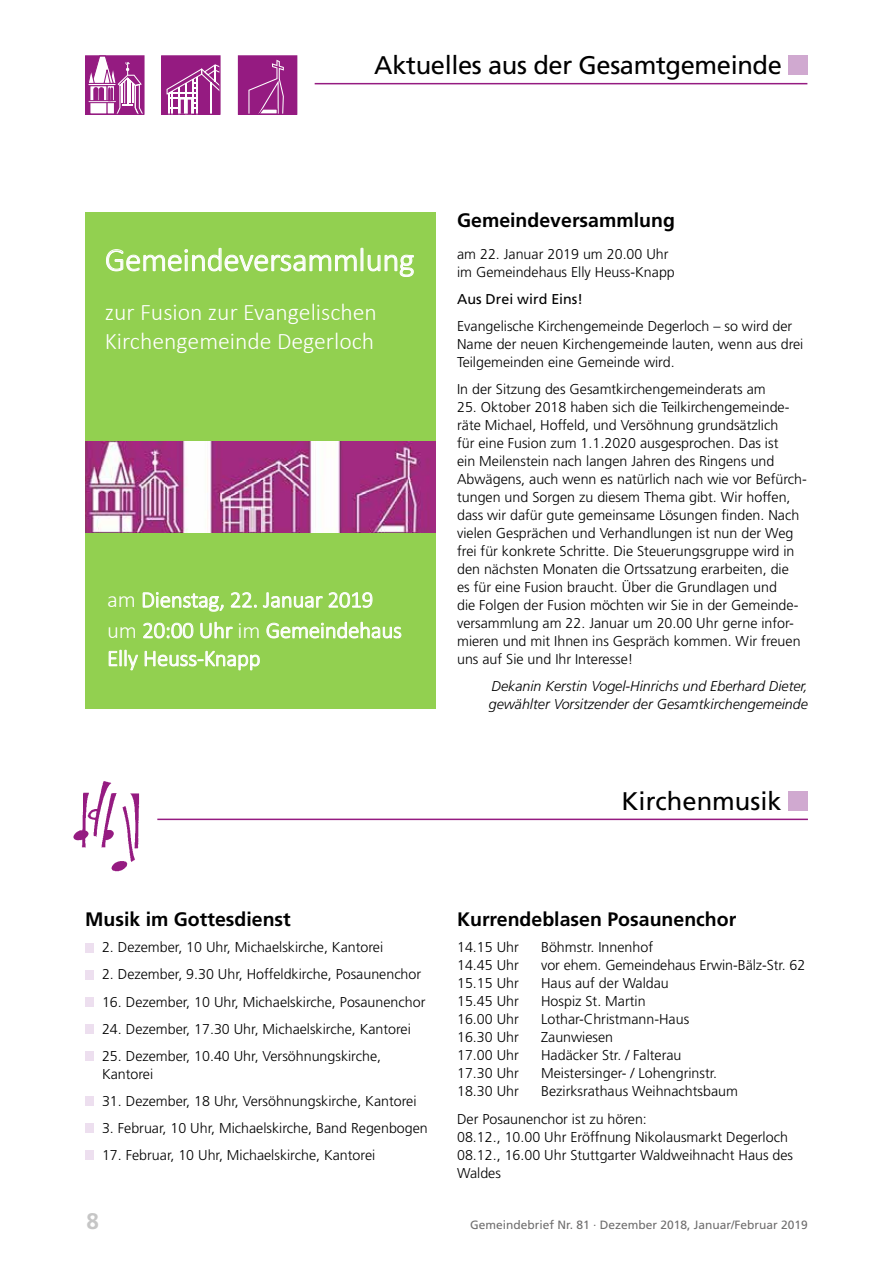
<style>
.page{position:relative;width:893px;height:1263px;background:#fff}
.page>*{position:absolute;margin:0;border:0;box-sizing:border-box;transform-origin:0 0}
.t1{font:300 33px "Calibri";letter-spacing:-.01em;color:#fff}
.t2{font:25.5px "Frutiger LT";letter-spacing:-.015em;color:#000}
.t3{font:300 23.85px/29.1px "Calibri";color:#fff}
.t4{font:300 22.95px "Calibri";letter-spacing:-.01em;color:#fff}
.t5{font:300 22.8px "Calibri";letter-spacing:-.01em;color:#fff}
.t6{font:700 22.5px "Frutiger LT";color:#c6c6c6}
.t7{font:700 19.5px "Frutiger LT";color:#000}
.t8{font:300 14.25px/18px "Frutiger LT";color:#000}
.t9{font:italic 300 14.25px/18px "Frutiger LT";color:#000}
.t10{font:14.25px "Frutiger LT";color:#000}
.t11{font:12px "Frutiger LT";color:#706f6f}
</style>
<div class="page">
<hr style="left:157px;top:819px;width:651px;height:1px;background:#951b81">
<div style="left:789px;top:791px;width:19px;height:19px;background:#d0a9d0"></div>
<img style="left:73px;top:781px;width:67px;height:91px">
<div style="left:85px;top:943px;width:9px;height:9px;background:#eddfef"></div>
<div style="left:85px;top:970px;width:9px;height:9px;background:#eddfef"></div>
<div style="left:85px;top:997px;width:9px;height:9px;background:#eddfef"></div>
<div style="left:85px;top:1024px;width:9px;height:9px;background:#eddfef"></div>
<div style="left:85px;top:1051px;width:9px;height:9px;background:#eddfef"></div>
<div style="left:85px;top:1096px;width:9px;height:9px;background:#eddfef"></div>
<div style="left:85px;top:1123px;width:9px;height:9px;background:#eddfef"></div>
<div style="left:85px;top:1150px;width:9px;height:9px;background:#eddfef"></div>
<div style="left:85px;top:213px;width:351px;height:496px;background:#92d050"></div>
<svg style="left:106px;top:247px;width:308px;height:30px"></svg>
<img style="left:85px;top:442px;width:351px;height:91px">
<svg style="left:142px;top:592px;width:82px;height:20px"></svg>
<svg style="left:231px;top:592px;width:26px;height:16px"></svg>
<svg style="left:263px;top:592px;width:110px;height:16px"></svg>
<svg style="left:143px;top:622px;width:51px;height:17px"></svg>
<svg style="left:200px;top:621px;width:33px;height:18px"></svg>
<svg style="left:266px;top:621px;width:136px;height:18px"></svg>
<svg style="left:108px;top:649px;width:30px;height:22px"></svg>
<svg style="left:144px;top:650px;width:116px;height:21px"></svg>
<hr style="left:315px;top:83px;width:492px;height:1px;background:#951b81">
<div style="left:788px;top:55px;width:19px;height:19px;background:#d0a9d0"></div>
<svg style="left:87px;top:57px;width:56px;height:56px"></svg>
<div style="left:85px;top:55px;width:60px;height:60px;border:1px solid #951b81"></div>
<div style="left:162px;top:56px;width:58px;height:58px;background:#951b81"></div>
<svg style="left:167px;top:64px;width:52px;height:49px"></svg>
<div style="left:161px;top:55px;width:60px;height:60px;border:1px solid #951b81"></div>
<div style="left:238px;top:56px;width:59px;height:58px;background:#951b81"></div>
<svg style="left:248px;top:60px;width:36px;height:53px"></svg>
<div style="left:238px;top:55px;width:59px;height:60px;border:1px solid #951b81"></div>
<h2 class="t2" style="left:374px;top:51px;width:409px">Aktuelles aus der Gesamtgemeinde</h2>
<h1 class="t1" style="left:105px;top:239px;width:311px">Gemeindeversammlung</h1>
<h3 class="t3" style="left:105px;top:297px;width:274px">zur Fusion zur Evangelischen<br>Kirchengemeinde Degerloch</h3>
<h3 class="t5" style="left:107px;top:585px;width:268px">am Dienstag, 22. Januar 2019</h3>
<h3 class="t4" style="left:107px;top:616px;width:296px">um 20:00 Uhr im Gemeindehaus</h3>
<h3 class="t5" style="left:107px;top:644px;width:155px">Elly Heuss-Knapp</h3>
<h3 class="t7" style="left:457px;top:209px;width:219px">Gemeindeversammlung</h3>
<p class="t8" style="left:457px;top:246px;width:219px">am 22. Januar 2019 um 20.00 Uhr im Gemeindehaus Elly Heuss-Knapp</p>
<p class="t10" style="left:457px;top:291px;width:127px">Aus Drei wird Eins!</p>
<p class="t8" style="left:457px;top:318px;width:348px">Evangelische Kirchengemeinde Degerloch – so wird der<br>Name der neuen Kirchengemeinde lauten, wenn aus drei<br>Teilgemeinden eine Gemeinde wird.</p>
<p class="t8" style="left:457px;top:381px;width:310px">In der Sitzung des Gesamtkirchengemeinderats am</p>
<p class="t8" style="left:457px;top:399px;width:351px">25. Oktober 2018 haben sich die Teilkirchengemeinde&shy;räte Michael, Hoffeld, und Versöhnung grundsätzlich<br>für eine Fusion zum 1.1.2020 ausgesprochen. Das ist<br>ein Meilenstein nach langen Jahren des Ringens und Abwägens, auch wenn es natürlich nach wie vor Befürch&shy;tungen und Sorgen zu diesem Thema gibt. Wir hoffen, dass wir dafür gute gemeinsame Lösungen finden. Nach vielen Gesprächen und Verhandlungen ist nun der Weg frei für konkrete Schritte. Die Steuerungsgruppe wird in den nächsten Monaten die Ortssatzung erarbeiten, die<br>es für eine Fusion braucht. Über die Grundlagen und<br>die Folgen der Fusion möchten wir Sie in der Gemeinde&shy;versammlung am 22. Januar um 20.00 Uhr gerne infor&shy;mieren und mit Ihnen ins Gespräch kommen. Wir freuen uns auf Sie und Ihr Interesse!</p>
<p class="t9" style="left:489px;top:678px;width:321px">Dekanin Kerstin Vogel-Hinrichs und Eberhard Dieter, gewählter Vorsitzender der Gesamtkirchengemeinde</p>
<h2 class="t2" style="left:622px;top:786px;width:162px">Kirchenmusik</h2>
<h3 class="t7" style="left:85px;top:907px;width:207px">Musik im Gottesdienst</h3>
<p class="t8" style="left:102px;top:939px;width:283px">2. Dezember, 10 Uhr, Michaelskirche, Kantorei</p>
<p class="t8" style="left:102px;top:966px;width:321px">2. Dezember, 9.30 Uhr, Hoffeldkirche, Posaunenchor</p>
<p class="t8" style="left:102px;top:993px;width:325px">16. Dezember, 10 Uhr, Michaelskirche, Posaunenchor</p>
<p class="t8" style="left:102px;top:1020px;width:310px">24. Dezember, 17.30 Uhr, Michaelskirche, Kantorei</p>
<p class="t8" style="left:102px;top:1047px;width:281px">25. Dezember, 10.40 Uhr, Versöhnungskirche,<br>Kantorei</p>
<p class="t8" style="left:102px;top:1092px;width:316px">31. Dezember, 18 Uhr, Versöhnungskirche, Kantorei</p>
<p class="t8" style="left:102px;top:1119px;width:327px">3. Februar, 10 Uhr, Michaelskirche, Band Regenbogen</p>
<p class="t8" style="left:102px;top:1146px;width:275px">17. Februar, 10 Uhr, Michaelskirche, Kantorei</p>
<h3 class="t7" style="left:457px;top:907px;width:281px">Kurrendeblasen Posaunenchor</h3>
<p class="t8" style="left:457px;top:939px;width:63px">14.15 Uhr</p>
<p class="t8" style="left:541px;top:939px;width:113px">Böhmstr. Innenhof</p>
<p class="t8" style="left:457px;top:957px;width:63px">14.45 Uhr</p>
<p class="t8" style="left:541px;top:957px;width:266px">vor ehem. Gemeindehaus Erwin-Bälz-Str. 62</p>
<p class="t8" style="left:457px;top:975px;width:63px">15.15 Uhr</p>
<p class="t8" style="left:541px;top:975px;width:129px">Haus auf der Waldau</p>
<p class="t8" style="left:457px;top:993px;width:63px">15.45 Uhr</p>
<p class="t8" style="left:541px;top:993px;width:106px">Hospiz St. Martin</p>
<p class="t8" style="left:457px;top:1011px;width:63px">16.00 Uhr</p>
<p class="t8" style="left:541px;top:1011px;width:150px">Lothar-Christmann-Haus</p>
<p class="t8" style="left:457px;top:1029px;width:63px">16.30 Uhr</p>
<p class="t8" style="left:541px;top:1029px;width:74px">Zaunwiesen</p>
<p class="t8" style="left:457px;top:1047px;width:63px">17.00 Uhr</p>
<p class="t8" style="left:541px;top:1047px;width:142px">Hadäcker Str. / Falterau</p>
<p class="t8" style="left:457px;top:1065px;width:63px">17.30 Uhr</p>
<p class="t8" style="left:541px;top:1065px;width:178px">Meistersinger- / Lohengrinstr.</p>
<p class="t8" style="left:457px;top:1083px;width:63px">18.30 Uhr</p>
<p class="t8" style="left:457px;top:1078px;width:282px;line-height:27px;text-indent:84px">Bezirksrathaus Weihnachtsbaum<br>Der Posaunenchor ist zu hören:</p>
<p class="t8" style="left:457px;top:1128px;width:338px">08.12., 10.00 Uhr Eröffnung Nikolausmarkt Degerloch<br>08.12., 16.00 Uhr Stuttgarter Waldweihnacht Haus des<br>Waldes</p>
<h3 class="t6" style="left:87px;top:1208px;width:14px">8</h3>
<p class="t11" style="left:470px;top:1218px;width:339px">Gemeindebrief Nr. 81 · Dezember 2018, Januar/Februar 2019</p>
</div>
